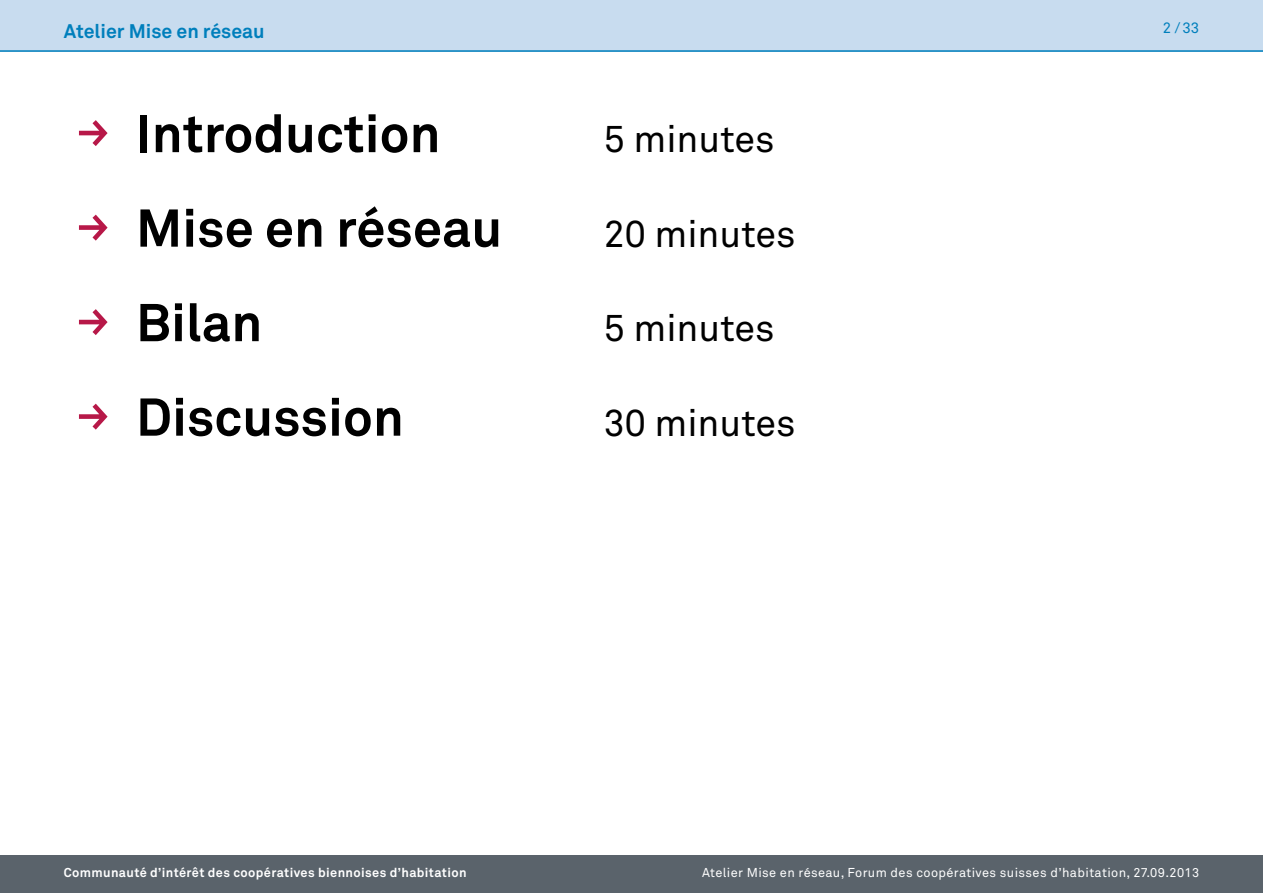
<style>
.page{position:relative;width:1263px;height:893px;background:#fff}
.page>*{position:absolute;margin:0;border:0;box-sizing:border-box;transform-origin:0 0}
.t1{font:700 52.5px "Akkurat";color:#000}
.t2{font:37.5px "Akkurat";color:#000}
.t3{font:700 19.5px "Akkurat";color:#007fbc}
.t4{font:15px "Akkurat";color:#007fbc}
.t5{font:12.75px "Akkurat";letter-spacing:.03em;color:#fff}
.t6{font:700 12.75px "Akkurat";letter-spacing:.03em;color:#fff}
</style>
<div class="page">
<div style="left:0;top:0;width:1263px;height:52px;background:#c8dcef"></div>
<div style="left:0;top:855px;width:1263px;height:38px;background:#5a636b"></div>
<hr style="left:0;top:50px;width:1263px;height:2px;background:#007fbc">
<h3 class="t3" style="left:64px;top:19px;width:202px">Atelier Mise en réseau</h3>
<p class="t4" style="left:1163px;top:18px;width:38px">2/33</p>
<h1 class="t1" style="left:136px;top:101px;width:306px">Introduction</h1>
<h2 class="t2" style="left:604px;top:115px;width:172px">5 minutes</h2>
<h1 class="t1" style="left:136px;top:195px;width:368px">Mise en réseau</h1>
<h2 class="t2" style="left:604px;top:210px;width:193px">20 minutes</h2>
<h1 class="t1" style="left:136px;top:290px;width:128px">Bilan</h1>
<h2 class="t2" style="left:604px;top:304px;width:172px">5 minutes</h2>
<h1 class="t1" style="left:136px;top:384px;width:269px">Discussion</h1>
<h2 class="t2" style="left:604px;top:399px;width:193px">30 minutes</h2>
<p class="t6" style="left:64px;top:864px;width:404px">Communauté d’intérêt des coopératives biennoises d’habitation</p>
<p class="t5" style="left:702px;top:864px;width:499px">Atelier Mise en réseau, Forum des coopératives suisses d’habitation, 27.09.2013</p>
</div>
